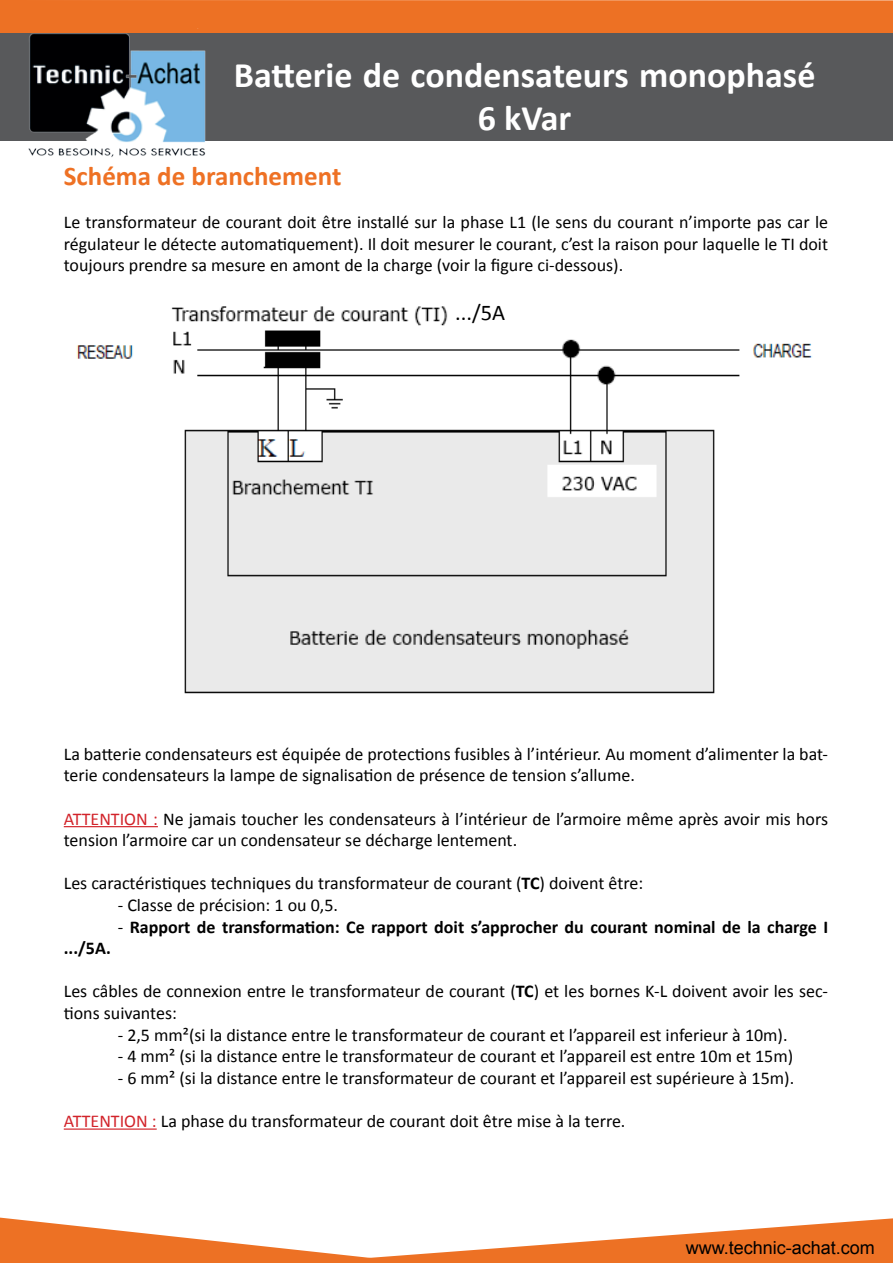
<style>
.page{position:relative;width:893px;height:1263px;background:#fff}
.page>*{position:absolute;margin:0;border:0;box-sizing:border-box;transform-origin:0 0}
.t1{font:700 36px/43.2px "Calibri";color:#fff;text-align:center}
.t2{font:700 27px "Calibri";color:#ee7124}
.t3{font:22.5px "Calibri";color:#000}
.t4{font:18px/21.6px "Calibri";color:#000}
.t5{font:700 18px "Calibri";color:#000}
.t6{font:18px "Arial";color:#000}
.s1{color:#d2232a}
.s2{font-weight:700}
.s3{font-weight:400}
</style>
<div class="page">
<div style="left:0;top:0;width:893px;height:33px;background:#ed7124"></div>
<svg style="left:0;top:1217px;width:893px;height:46px"></svg>
<div style="left:0;top:33px;width:893px;height:108px;background:#58595b"></div>
<img style="left:24px;top:29px;width:191px;height:128px">
<img style="left:76px;top:306px;width:737px;height:388px">
<hr style="left:64px;top:826px;width:94px;height:1px;background:#d2232a">
<hr style="left:64px;top:1128px;width:93px;height:2px;background:#d2232a">
<h1 class="t1" style="left:234px;top:53px;width:583px">Batterie de condensateurs monophasé<br>6 kVar</h1>
<h2 class="t2" style="left:64px;top:159px;width:279px">Schéma de branchement</h2>
<p class="t4" style="left:64px;top:212px;width:766px;text-align:justify">Le transformateur de courant doit être installé sur la phase L1 (le sens du courant n’importe pas car le régulateur le détecte automatiquement). Il doit mesurer le courant, c’est la raison pour laquelle le TI doit toujours prendre sa mesure en amont de la charge (voir la figure ci-dessous).</p>
<p class="t3" style="left:455px;top:298px;width:52px">.../5A</p>
<p class="t4" style="left:64px;top:743px;width:766px">La batterie condensateurs est équipée de protections fusibles à l’intérieur. Au moment d’alimenter la bat&shy;terie condensateurs la lampe de signalisation de présence de tension s’allume.</p>
<p class="t4" style="left:64px;top:808px;width:766px"><span class="s1">ATTENTION :</span> Ne jamais toucher les condensateurs à l’intérieur de l’armoire même après avoir mis hors tension l’armoire car un condensateur se décharge lentement.</p>
<p class="t4" style="left:64px;top:873px;width:581px">Les caractéristiques techniques du transformateur de courant (<span class="s2">TC</span>) doivent être:</p>
<p class="t4" style="left:118px;top:894px;width:222px">- Classe de précision: 1 ou 0,5.</p>
<p class="t5" style="left:118px;top:915px;width:712px"><span class="s3">-</span> Rapport de transformation: Ce rapport doit s’approcher du courant nominal de la charge I</p>
<p class="t5" style="left:64px;top:937px;width:49px">.../5A.</p>
<p class="t4" style="left:64px;top:981px;width:766px">Les câbles de connexion entre le transformateur de courant (<span class="s2">TC</span>) et les bornes K-L doivent avoir les sec&shy;tions suivantes:</p>
<p class="t4" style="left:118px;top:1024px;width:671px">- 2,5 mm²(si la distance entre le transformateur de courant et l’appareil est inferieur à 10m).</p>
<p class="t4" style="left:118px;top:1045px;width:677px">- 4 mm² (si la distance entre le transformateur de courant et l’appareil est entre 10m et 15m)</p>
<p class="t4" style="left:118px;top:1067px;width:678px">- 6 mm² (si la distance entre le transformateur de courant et l’appareil est supérieure à 15m).</p>
<p class="t4" style="left:64px;top:1110px;width:563px"><span class="s1">ATTENTION :</span> La phase du transformateur de courant doit être mise à la terre.</p>
<p class="t6" style="left:686px;top:1235px;width:191px">www.technic-achat.com</p>
</div>
